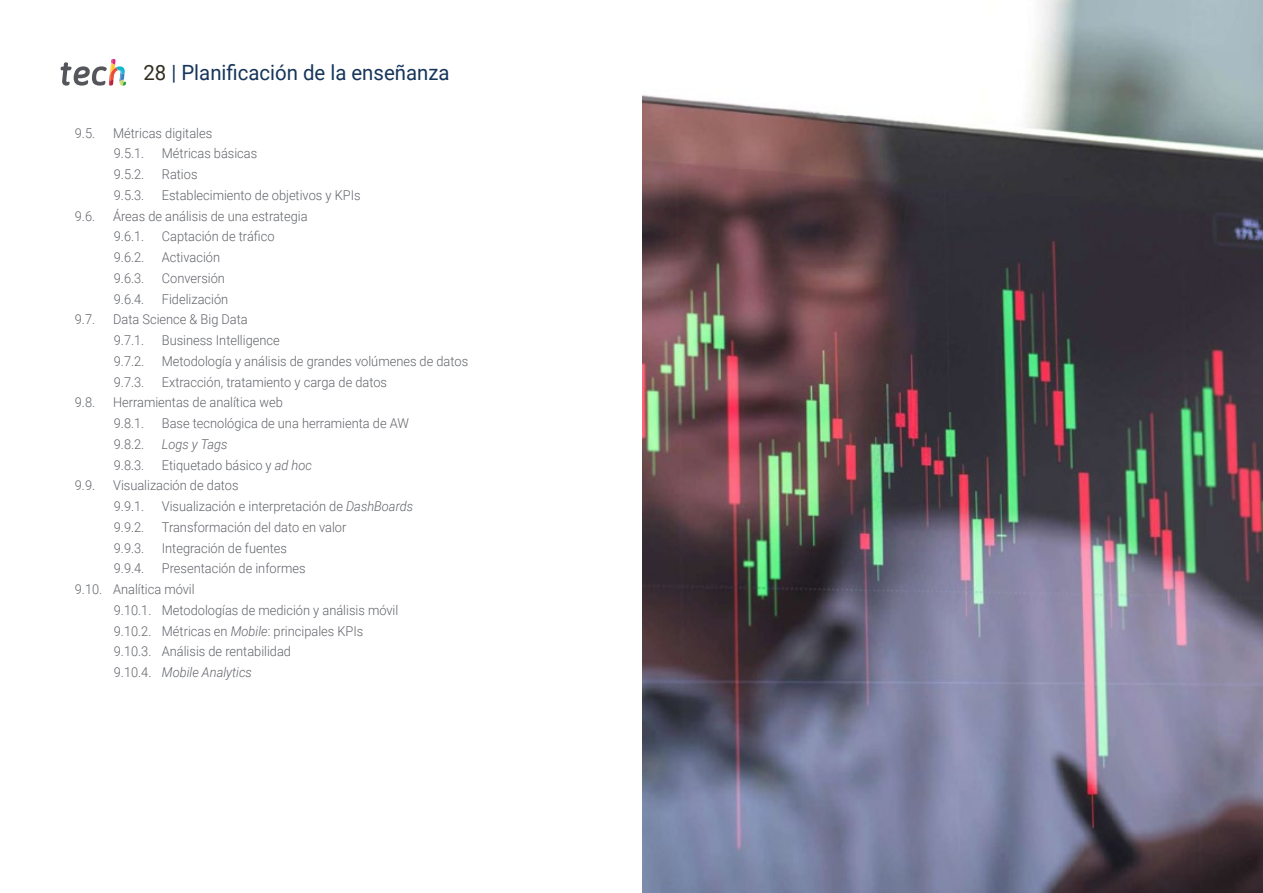
<style>
.page{position:relative;width:1263px;height:893px;background:#fff}
.page>*{position:absolute;margin:0;border:0;box-sizing:border-box;transform-origin:0 0}
.t1{font:21px "Roboto";color:#16355a}
.t2{font:300 13.5px/20.7px "Roboto";color:#61646a;scale:.95 1}
.t3{font:italic 300 13.5px "Roboto";color:#61646a;scale:.95 1}
.s1{color:#312e20}
.s2{font-style:italic}
</style>
<div class="page">
<svg style="left:61px;top:59px;width:65px;height:27px"></svg>
<img style="left:642px;top:0;width:621px;height:893px">
<h1 class="t1" style="left:144px;top:57px;width:308px"><span class="s1">28</span> | Planificación de la enseñanza</h1>
<p class="t2" style="left:75px;top:122px;width:23px">9.5.</p>
<p class="t2" style="left:113px;top:122px;width:106px">Métricas digitales<br>9.5.1.</p>
<p class="t2" style="left:162px;top:143px;width:102px">Métricas básicas</p>
<p class="t2" style="left:114px;top:164px;width:34px">9.5.2.</p>
<p class="t2" style="left:162px;top:164px;width:39px">Ratios</p>
<p class="t2" style="left:114px;top:184px;width:34px">9.5.3.</p>
<p class="t2" style="left:162px;top:184px;width:211px">Establecimiento de objetivos y KPIs</p>
<p class="t2" style="left:75px;top:205px;width:23px">9.6.</p>
<p class="t2" style="left:113px;top:205px;width:206px">Áreas de análisis de una estrategia<br>9.6.1.</p>
<p class="t2" style="left:162px;top:226px;width:120px">Captación de tráfico</p>
<p class="t2" style="left:114px;top:247px;width:34px">9.6.2.</p>
<p class="t2" style="left:162px;top:247px;width:63px">Activación</p>
<p class="t2" style="left:114px;top:267px;width:34px">9.6.3.</p>
<p class="t2" style="left:162px;top:267px;width:68px">Conversión</p>
<p class="t2" style="left:114px;top:288px;width:34px">9.6.4.</p>
<p class="t2" style="left:162px;top:288px;width:71px">Fidelización</p>
<p class="t2" style="left:75px;top:309px;width:23px">9.7.</p>
<p class="t2" style="left:113px;top:309px;width:143px">Data Science &amp; Big Data<br>9.7.1.</p>
<p class="t2" style="left:162px;top:330px;width:126px">Business Intelligence</p>
<p class="t2" style="left:114px;top:350px;width:34px">9.7.2.</p>
<p class="t2" style="left:162px;top:350px;width:324px">Metodología y análisis de grandes volúmenes de datos</p>
<p class="t2" style="left:114px;top:371px;width:34px">9.7.3.</p>
<p class="t2" style="left:162px;top:371px;width:239px">Extracción, tratamiento y carga de datos</p>
<p class="t2" style="left:75px;top:392px;width:23px">9.8.</p>
<p class="t2" style="left:113px;top:392px;width:180px">Herramientas de analítica web<br>9.8.1.</p>
<p class="t2" style="left:162px;top:413px;width:262px">Base tecnológica de una herramienta de AW</p>
<p class="t2" style="left:114px;top:433px;width:34px">9.8.2.</p>
<p class="t3" style="left:162px;top:435px;width:71px">Logs y Tags</p>
<p class="t2" style="left:114px;top:454px;width:34px">9.8.3.</p>
<p class="t2" style="left:162px;top:454px;width:160px">Etiquetado básico y <span class="s2">ad hoc</span></p>
<p class="t2" style="left:75px;top:475px;width:23px">9.9.</p>
<p class="t2" style="left:113px;top:475px;width:134px">Visualización de datos<br>9.9.1.</p>
<p class="t2" style="left:162px;top:496px;width:266px">Visualización e interpretación de <span class="s2">DashBoards</span></p>
<p class="t2" style="left:114px;top:516px;width:34px">9.9.2.</p>
<p class="t2" style="left:162px;top:516px;width:196px">Transformación del dato en valor</p>
<p class="t2" style="left:114px;top:537px;width:34px">9.9.3.</p>
<p class="t2" style="left:162px;top:537px;width:133px">Integración de fuentes</p>
<p class="t2" style="left:114px;top:558px;width:34px">9.9.4.</p>
<p class="t2" style="left:75px;top:558px;width:244px;text-indent:87px">Presentación de informes<br>9.10. Analítica móvil</p>
<p class="t2" style="left:114px;top:599px;width:301px">9.10.1. Metodologías de medición y análisis móvil 9.10.2. Métricas en <span class="s2">Mobile</span>: principales KPIs 9.10.3. Análisis de rentabilidad<br>9.10.4. <span class="s2">Mobile Analytics</span></p>
</div>
